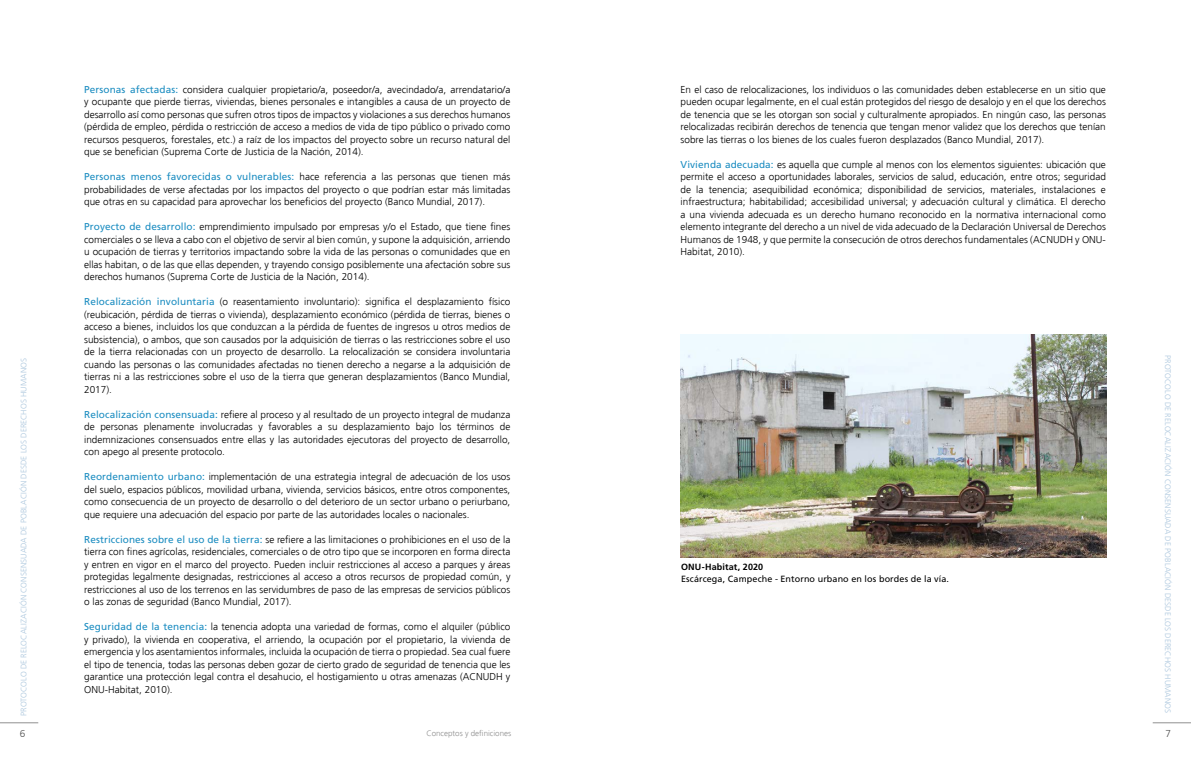
<style>
.page{position:relative;width:1191px;height:777px;background:#fff}
.page>*{position:absolute;margin:0;border:0;box-sizing:border-box;transform-origin:0 0}
.t1{font:300 10px/12.5px "Frutiger";color:#000;text-align:justify}
.t2{font:300 10px "Frutiger";color:#505050}
.t3{font:9px "Frutiger LT Std";letter-spacing:.015em;color:#000}
.t4{font:700 9px "Frutiger";letter-spacing:.02em;color:#000}
.t5{font:300 8px "Frutiger";letter-spacing:.01em;color:#abc6dd}
.t6{font:300 8px "Frutiger";color:#909090}
.s1{font-family:"Frutiger LT Std";font-weight:400;color:#1c8dc1}
</style>
<div class="page">
<hr style="left:0;top:722px;width:38px;height:1px;background:#909090">
<hr style="left:1152px;top:722px;width:39px;height:1px;background:#909090">
<img style="left:680px;top:335px;width:426px;height:223px">
<p class="t1" style="left:84px;top:83px;width:428px"><span class="s1">Personas afectadas:</span> considera cualquier propietario/a, poseedor/a, avecindado/a, arrendatario/a y ocupante que pierde tierras, viviendas, bienes personales e intangibles a causa de un proyecto de desarrollo así como personas que sufren otros tipos de impactos y violaciones a sus derechos humanos (pérdida de empleo, pérdida o restricción de acceso a medios de vida de tipo público o privado como recursos pesqueros, forestales, etc.) a raíz de los impactos del proyecto sobre un recurso natural del que se benefician (Suprema Corte de Justicia de la Nación, 2014).</p>
<p class="t1" style="left:84px;top:170px;width:428px"><span class="s1">Personas menos favorecidas o vulnerables:</span> hace referencia a las personas que tienen más probabilidades de verse afectadas por los impactos del proyecto o que podrían estar más limitadas que otras en su capacidad para aprovechar los beneficios del proyecto (Banco Mundial, 2017).</p>
<p class="t1" style="left:84px;top:220px;width:428px"><span class="s1">Proyecto de desarrollo:</span> emprendimiento impulsado por empresas y/o el Estado, que tiene fines comerciales o se lleva a cabo con el objetivo de servir al bien común, y supone la adquisición, arriendo u ocupación de tierras y territorios impactando sobre la vida de las personas o comunidades que en ellas habitan, o de las que ellas dependen, y trayendo consigo posiblemente una afectación sobre sus derechos humanos (Suprema Corte de Justicia de la Nación, 2014).</p>
<p class="t1" style="left:84px;top:295px;width:428px"><span class="s1">Relocalización involuntaria</span> (o reasentamiento involuntario): significa el desplazamiento físico (reubicación, pérdida de tierras o vivienda), desplazamiento económico (pérdida de tierras, bienes o acceso a bienes, incluidos los que conduzcan a la pérdida de fuentes de ingresos u otros medios de subsistencia), o ambos, que son causados por la adquisición de tierras o las restricciones sobre el uso de la tierra relacionadas con un proyecto de desarrollo. La relocalización se considera involuntaria cuando las personas o las comunidades afectadas no tienen derecho a negarse a la adquisición de tierras ni a las restricciones sobre el uso de la tierra que generan desplazamientos (Banco Mundial, 2017).</p>
<p class="t1" style="left:84px;top:408px;width:428px"><span class="s1">Relocalización consensuada:</span> refiere al proceso y al resultado de un proyecto integral de mudanza de personas plenamente involucradas y favorables a su desplazamiento bajo los términos de indemnizaciones consensuados entre ellas y las autoridades ejecutoras del proyecto de desarrollo, con apego al presente protocolo.</p>
<p class="t1" style="left:84px;top:470px;width:428px"><span class="s1">Reordenamiento urbano:</span> implementación de una estrategia integral de adecuación de los usos del suelo, espacios públicos, movilidad urbana, vivienda, servicios básicos, entre otros componentes, como consecuencia de un proyecto de desarrollo o del deterioro de un sector urbano o periurbano, que requiere una adecuación del espacio por parte de las autoridades locales o nacionales.</p>
<p class="t1" style="left:84px;top:533px;width:428px"><span class="s1">Restricciones sobre el uso de la tierra:</span> se refiere a las limitaciones o prohibiciones en el uso de la tierra con fines agrícolas, residenciales, comerciales o de otro tipo que se incorporen en forma directa y entren en vigor en el marco del proyecto. Pueden incluir restricciones al acceso a parques y áreas protegidas legalmente designadas, restricciones al acceso a otros recursos de propiedad común, y restricciones al uso de los terrenos en las servidumbres de paso de las empresas de servicios públicos o las zonas de seguridad (Banco Mundial, 2017).</p>
<p class="t1" style="left:84px;top:620px;width:428px"><span class="s1">Seguridad de la tenencia:</span> la tenencia adopta una variedad de formas, como el alquiler (público y privado), la vivienda en cooperativa, el arriendo, la ocupación por el propietario, la vivienda de emergencia y los asentamientos informales, incluida la ocupación de tierra o propiedad. Sea cual fuere el tipo de tenencia, todas las personas deben gozar de cierto grado de seguridad de tenencia que les garantice una protección legal contra el desahucio, el hostigamiento u otras amenazas (ACNUDH y ONU-Habitat, 2010).</p>
<p class="t1" style="left:680px;top:83px;width:427px">En el caso de relocalizaciones, los individuos o las comunidades deben establecerse en un sitio que pueden ocupar legalmente, en el cual están protegidos del riesgo de desalojo y en el que los derechos de tenencia que se les otorgan son social y culturalmente apropiados. En ningún caso, las personas relocalizadas recibirán derechos de tenencia que tengan menor validez que los derechos que tenían sobre las tierras o los bienes de los cuales fueron desplazados (Banco Mundial, 2017).</p>
<p class="t1" style="left:680px;top:158px;width:427px"><span class="s1">Vivienda adecuada:</span> es aquella que cumple al menos con los elementos siguientes: ubicación que permite el acceso a oportunidades laborales, servicios de salud, educación, entre otros; seguridad de la tenencia; asequibilidad económica; disponibilidad de servicios, materiales, instalaciones e infraestructura; habitabilidad; accesibilidad universal; y adecuación cultural y climática. El derecho a una vivienda adecuada es un derecho humano reconocido en la normativa internacional como elemento integrante del derecho a un nivel de vida adecuado de la Declaración Universal de Derechos Humanos de 1948, y que permite la consecución de otros derechos fundamentales (ACNUDH y ONU-Habitat, 2010).</p>
<p class="t5" style="left:19px;top:716px;width:360px;rotate:-90deg">PROTOCOLO DE RELOCALIZACIÓN CONSENSUADA DE POBLACIÓN DESDE LOS DERECHOS HUMANOS</p>
<p class="t5" style="left:1172px;top:355px;width:360px;rotate:90deg">PROTOCOLO DE RELOCALIZACIÓN CONSENSUADA DE POBLACIÓN DESDE LOS DERECHOS HUMANOS</p>
<p class="t6" style="left:426px;top:728px;width:86px">Conceptos y definiciones</p>
<p class="t4" style="left:681px;top:561px;width:84px">ONU-Habitat, 2020</p>
<p class="t3" style="left:681px;top:573px;width:269px">Escárcega, Campeche - Entorno urbano en los bordes de la vía.</p>
<p class="t2" style="left:20px;top:728px;width:7px">6</p>
<p class="t2" style="left:1165px;top:728px;width:7px">7</p>
</div>
